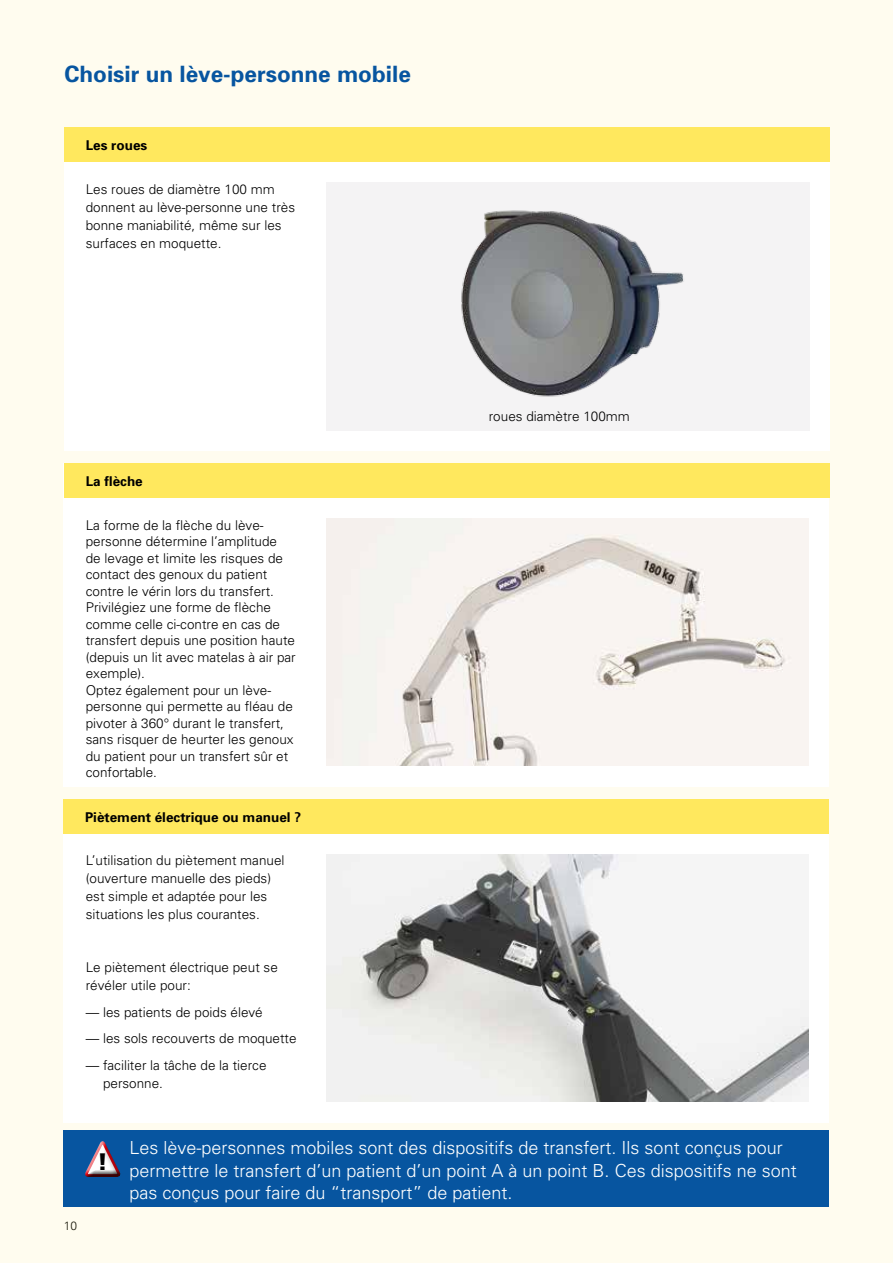
<style>
.page{position:relative;width:893px;height:1263px;background:#fffcef}
.page>*{position:absolute;margin:0;border:0;box-sizing:border-box;transform-origin:0 0}
.t1{font:900 23.1px "Univers";color:#000}
.t2{font:700 22.5px "Univers";color:#0755a0}
.t3{font:300 18px/22.5px "Univers";color:#fff}
.t4{font:300 13.5px/16.5px "Univers";color:#000}
.t5{font:700 13.5px "Univers";color:#000}
.t6{font:300 12px "Univers";color:#000}
</style>
<div class="page">
<div style="left:64px;top:128px;width:766px;height:323px;background:#fff"></div>
<div style="left:326px;top:183px;width:483px;height:248px;background:#f4f3f4"></div>
<img style="left:461px;top:210px;width:223px;height:187px">
<div style="left:64px;top:1130px;width:765px;height:76px;background:#0755a0"></div>
<div style="left:64px;top:799px;width:765px;height:324px;background:#fff"></div>
<div style="left:64px;top:463px;width:765px;height:324px;background:#fff"></div>
<div style="left:64px;top:463px;width:766px;height:34px;background:#ffe85e"></div>
<img style="left:327px;top:519px;width:482px;height:246px">
<img style="left:327px;top:855px;width:482px;height:246px">
<div style="left:64px;top:128px;width:766px;height:34px;background:#ffe85e"></div>
<div style="left:64px;top:799px;width:765px;height:34px;background:#ffe85e"></div>
<div style="left:84px;top:1139px;width:39px;height:39px;background:#000;opacity:.75"></div>
<h2 class="t2" style="left:64px;top:60px;width:348px">Choisir un lève-personne mobile</h2>
<p class="t5" style="left:86px;top:137px;width:63px">Les roues</p>
<p class="t4" style="left:86px;top:180px;width:211px;line-height:18px">Les roues de diamètre 100 mm donnent au lève-personne une très bonne maniabilité, même sur les surfaces en moquette.</p>
<p class="t5" style="left:86px;top:473px;width:59px">La flèche</p>
<p class="t4" style="left:86px;top:516px;width:212px">La forme de la flèche du lève&shy;personne détermine l’amplitude<br>de levage et limite les risques de contact des genoux du patient contre le vérin lors du transfert.<br>Privilégiez une forme de flèche comme celle ci-contre en cas de transfert depuis une position haute (depuis un lit avec matelas à air par exemple).<br>Optez également pour un lève&shy;personne qui permette au fléau de pivoter à 360° durant le transfert, sans risquer de heurter les genoux du patient pour un transfert sûr et confortable.</p>
<p class="t5" style="left:85px;top:809px;width:218px">Piètement électrique ou manuel ?</p>
<p class="t4" style="left:86px;top:852px;width:200px;line-height:18px">L’utilisation du piètement manuel (ouverture manuelle des pieds) est simple et adaptée pour les situations les plus courantes.</p>
<p class="t4" style="left:86px;top:959px;width:194px;line-height:18px">Le piètement électrique peut se révéler utile pour:</p>
<p class="t4" style="left:86px;top:1004px;width:179px">— les patients de poids élevé</p>
<p class="t4" style="left:86px;top:1030px;width:212px">— les sols recouverts de moquette</p>
<p class="t4" style="left:103px;top:1056px;width:165px;line-height:18px;text-indent:-17px">— faciliter la tâche de la tierce personne.</p>
<p class="t4" style="left:489px;top:408px;width:143px">roues diamètre 100mm</p>
<p class="t6" style="left:64px;top:1218px;width:15px">10</p>
<h1 class="t1" style="left:98px;top:1147px;width:12px">!</h1>
<h3 class="t3" style="left:129px;top:1137px;width:669px">Les lève-personnes mobiles sont des dispositifs de transfert. Ils sont conçus pour permettre le transfert d’un patient d’un point A à un point B. Ces dispositifs ne sont pas conçus pour faire du “transport” de patient.</h3>
</div>
